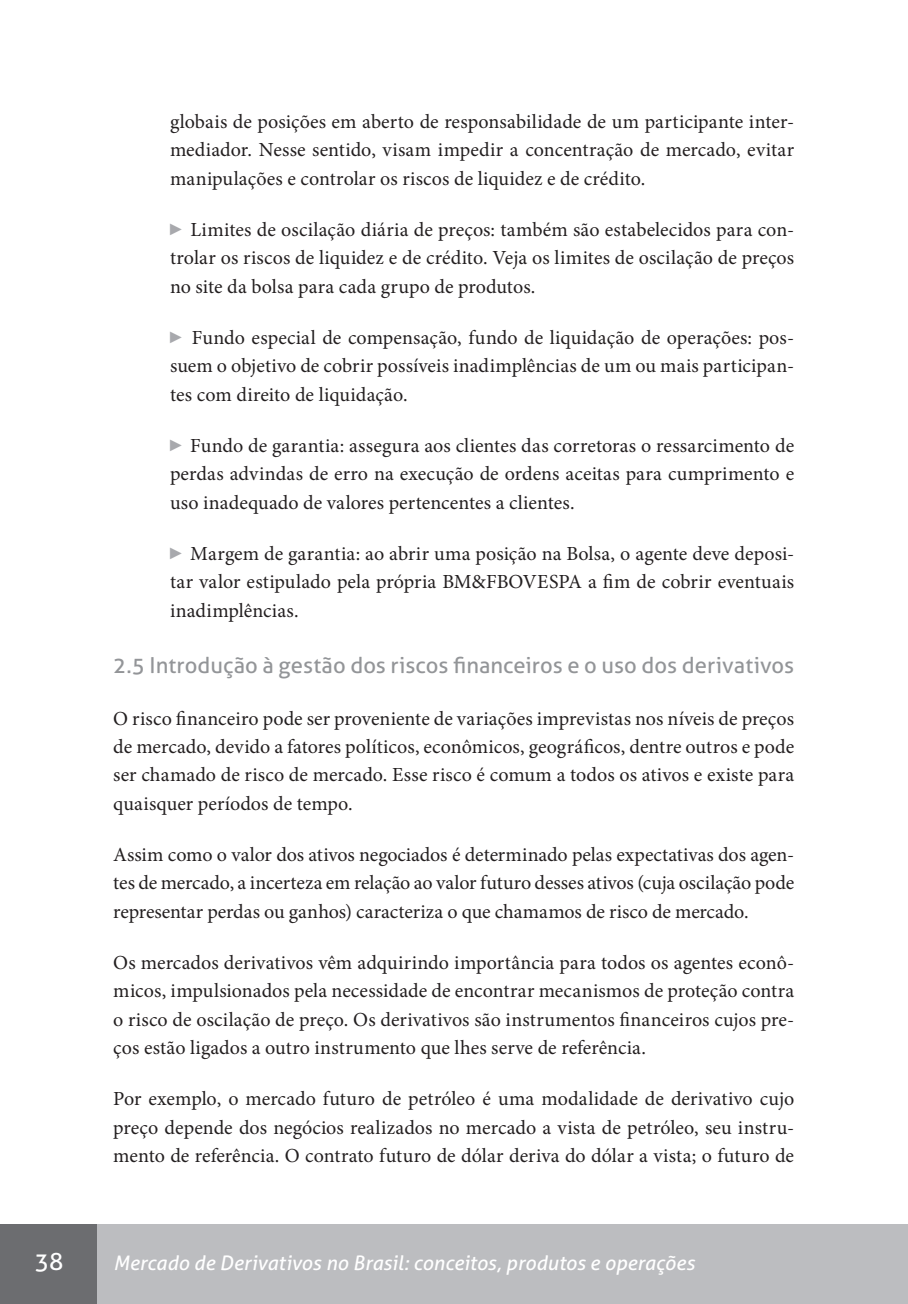
<style>
.page{position:relative;width:908px;height:1304px;background:#fff}
.page>*{position:absolute;margin:0;border:0;box-sizing:border-box;transform-origin:0 0}
.t1{font:24px "Aller";color:#fff}
.t2{font:22px "Aller";color:#939598}
.t3{font:20px/28.4px "Minion Pro";color:#231f20;text-align:justify}
.t4{font:italic 20px "Aller";letter-spacing:.005em;color:#fff}
</style>
<div class="page">
<div style="left:0;top:1225px;width:907px;height:79px;background:#bcbdc0"></div>
<div style="left:0;top:1225px;width:96px;height:79px;background:#6c6d70"></div>
<p class="t3" style="left:170px;top:107px;width:625px">globais de posições em aberto de responsabilidade de um participante inter&shy;mediador. Nesse sentido, visam impedir a concentração de mercado, evitar manipulações e controlar os riscos de liquidez e de crédito.</p>
<p class="t3" style="left:170px;top:215px;width:625px;text-indent:21px">Limites de oscilação diária de preços: também são estabelecidos para con&shy;trolar os riscos de liquidez e de crédito. Veja os limites de oscilação de preços no site da bolsa para cada grupo de produtos.</p>
<p class="t3" style="left:170px;top:323px;width:625px;text-indent:22px">Fundo especial de compensação, fundo de liquidação de operações: pos&shy;suem o objetivo de cobrir possíveis inadimplências de um ou mais participan&shy;tes com direito de liquidação.</p>
<p class="t3" style="left:170px;top:431px;width:625px;text-indent:20px">Fundo de garantia: assegura aos clientes das corretoras o ressarcimento de perdas advindas de erro na execução de ordens aceitas para cumprimento e uso inadequado de valores pertencentes a clientes.</p>
<p class="t3" style="left:170px;top:539px;width:625px;text-indent:20px">Margem de garantia: ao abrir uma posição na Bolsa, o agente deve deposi&shy;tar valor estipulado pela própria BM&amp;FBOVESPA a fim de cobrir eventuais inadimplências.</p>
<p class="t2" style="left:113px;top:652px;width:682px">2.5 Introdução à gestão dos riscos financeiros e o uso dos derivativos</p>
<p class="t3" style="left:113px;top:704px;width:682px">O risco financeiro pode ser proveniente de variações imprevistas nos níveis de preços de mercado, devido a fatores políticos, econômicos, geográficos, dentre outros e pode ser chamado de risco de mercado. Esse risco é comum a todos os ativos e existe para quaisquer períodos de tempo.</p>
<p class="t3" style="left:113px;top:840px;width:682px">Assim como o valor dos ativos negociados é determinado pelas expectativas dos agen&shy;tes de mercado, a incerteza em relação ao valor futuro desses ativos (cuja oscilação pode representar perdas ou ganhos) caracteriza o que chamamos de risco de mercado.</p>
<p class="t3" style="left:113px;top:948px;width:682px">Os mercados derivativos vêm adquirindo importância para todos os agentes econô&shy;micos, impulsionados pela necessidade de encontrar mecanismos de proteção contra o risco de oscilação de preço. Os derivativos são instrumentos financeiros cujos pre&shy;ços estão ligados a outro instrumento que lhes serve de referência.</p>
<p class="t3" style="left:113px;top:1085px;width:682px">Por exemplo, o mercado futuro de petróleo é uma modalidade de derivativo cujo preço depende dos negócios realizados no mercado a vista de petróleo, seu instru&shy;mento de referência. O contrato futuro de dólar deriva do dólar a vista; o futuro de</p>
<p class="t1" style="left:35px;top:1247px;width:30px">38</p>
<p class="t4" style="left:113px;top:1251px;width:582px">Mercado de Derivativos no Brasil: conceitos, produtos e operações</p>
</div>
